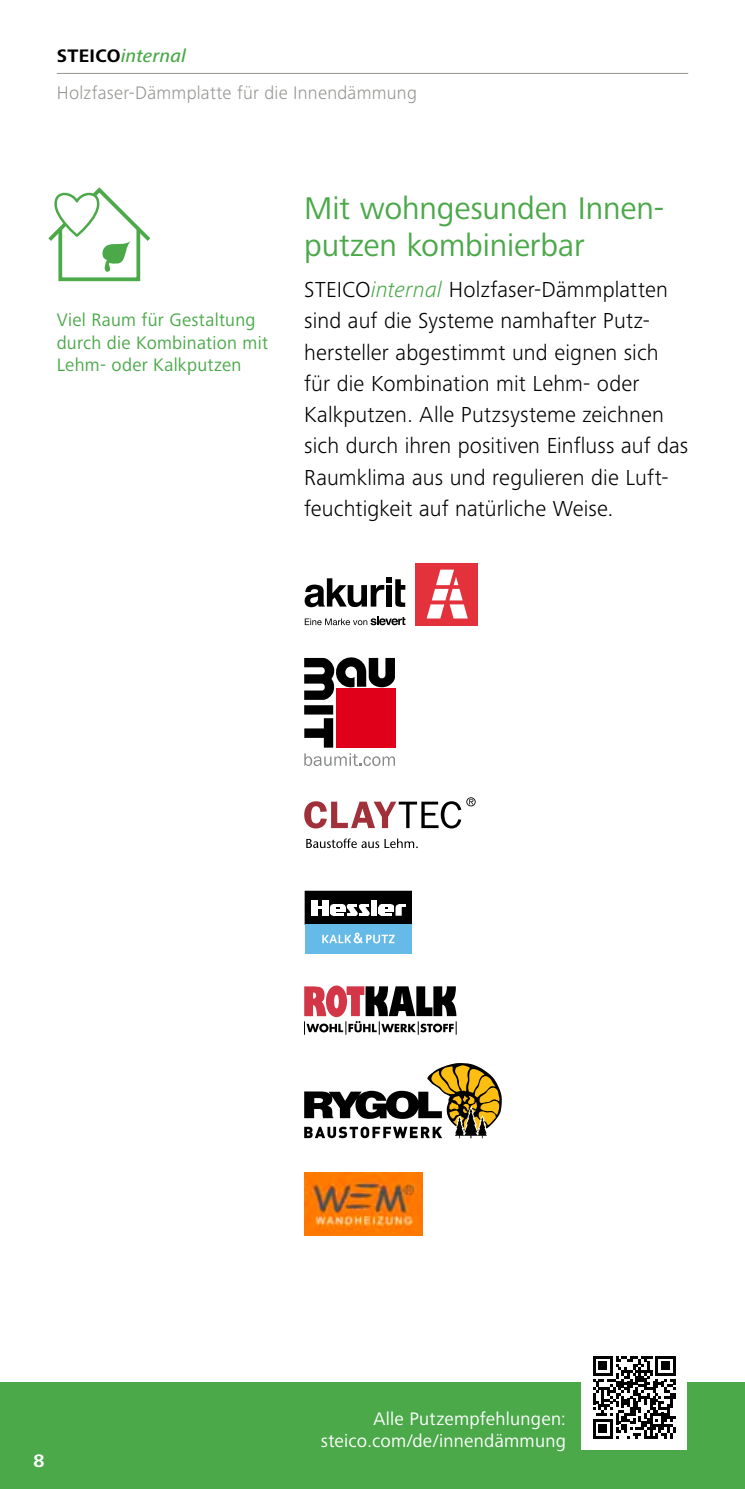
<style>
.page{position:relative;width:745px;height:1489px;background:#fff}
.page>*{position:absolute;margin:0;border:0;box-sizing:border-box;transform-origin:0 0}
.t1{font:32.5px/37.5px "Frutiger Next LTW1 G";letter-spacing:-.005em;color:#4ba94a}
.t2{font:300 22.5px/31.2px "Frutiger Next LTW1 G";letter-spacing:.005em;color:#000}
.t3{font:18.75px/22.5px "Frutiger Next LTW1 G";letter-spacing:.015em;color:#4ba94a}
.t4{font:18.75px/22.5px "Frutiger Next LTW1 G";letter-spacing:.015em;color:#fff;text-align:right}
.t5{font:300 18.75px "Frutiger Next LTW1 G";letter-spacing:.01em;color:#959491}
.t6{font:italic 500 18.75px "Frutiger Next LTW1 G";letter-spacing:.02em;color:#4ba94a}
.t7{font:700 18.75px "Frutiger Next LTW1 G";color:#fff}
.s1{font-weight:700;font-style:normal;color:#000}
.s2{font-style:italic;color:#4ba94a}
</style>
<div class="page">
<div style="left:0;top:1382px;width:744px;height:106px;background:#4ba94a"></div>
<div style="left:58px;top:228px;width:82px;height:53px;border:4px solid #4ba94a"></div>
<svg style="left:48px;top:187px;width:103px;height:85px"></svg>
<div style="left:581px;top:1344px;width:105px;height:105px;background:#fff"></div>
<svg style="left:593px;top:1356px;width:82px;height:82px"></svg>
<svg style="left:304px;top:1063px;width:197px;height:75px"></svg>
<svg style="left:304px;top:985px;width:152px;height:49px"></svg>
<svg style="left:306px;top:838px;width:111px;height:10px"></svg>
<svg style="left:304px;top:797px;width:171px;height:31px"></svg>
<img style="left:304px;top:1172px;width:118px;height:62px">
<div style="left:304px;top:705px;width:29px;height:9px;background:#000"></div>
<svg style="left:304px;top:657px;width:90px;height:42px"></svg>
<div style="left:336px;top:688px;width:59px;height:59px;background:#e1001a"></div>
<svg style="left:304px;top:753px;width:90px;height:13px"></svg>
<svg style="left:304px;top:718px;width:29px;height:29px"></svg>
<svg style="left:304px;top:577px;width:101px;height:30px"></svg>
<div style="left:415px;top:563px;width:63px;height:62px;background:#e4323c"></div>
<svg style="left:426px;top:569px;width:41px;height:49px"></svg>
<svg style="left:304px;top:616px;width:101px;height:9px"></svg>
<div style="left:305px;top:891px;width:106px;height:33px;background:#000"></div>
<div style="left:321px;top:900px;width:7px;height:15px;background:#fff"></div>
<div style="left:311px;top:900px;width:6px;height:15px;background:#fff"></div>
<svg style="left:317px;top:906px;width:4px;height:3px"></svg>
<svg style="left:330px;top:904px;width:39px;height:11px"></svg>
<div style="left:371px;top:900px;width:6px;height:15px;background:#fff"></div>
<svg style="left:378px;top:904px;width:27px;height:11px"></svg>
<div style="left:305px;top:924px;width:106px;height:29px;background:#66bae8"></div>
<svg style="left:322px;top:932px;width:72px;height:11px"></svg>
<hr style="left:57px;top:73px;width:630px;height:1px;background:#959491">
<p class="t6" style="left:57px;top:45px;width:131px"><span class="s1">STEICO</span>internal</p>
<p class="t5" style="left:57px;top:82px;width:361px">Holzfaser-Dämmplatte für die Innendämmung</p>
<p class="t3" style="left:57px;top:309px;width:213px">Viel Raum für Gestaltung durch die Kombination mit<br>Lehm- oder Kalkputzen</p>
<h1 class="t1" style="left:304px;top:190px;width:361px">Mit wohngesunden Innen&shy;putzen kombinierbar</h1>
<p class="t2" style="left:304px;top:274px;width:385px">STEICO<span class="s2">internal</span> Holzfaser-Dämmplatten sind auf die Systeme namhafter Putz&shy;hersteller abgestimmt und eignen sich für die Kombination mit Lehm- oder Kalkputzen. Alle Putzsysteme zeichnen sich durch ihren positiven Einfluss auf das Raumklima aus und regulieren die Luft&shy;feuchtigkeit auf natürliche Weise.</p>
<p class="t7" style="left:33px;top:1449px;width:13px">8</p>
<p class="t4" style="left:320px;top:1407px;width:247px">Alle Putzempfehlungen: steico.com/de/innendämmung</p>
</div>
